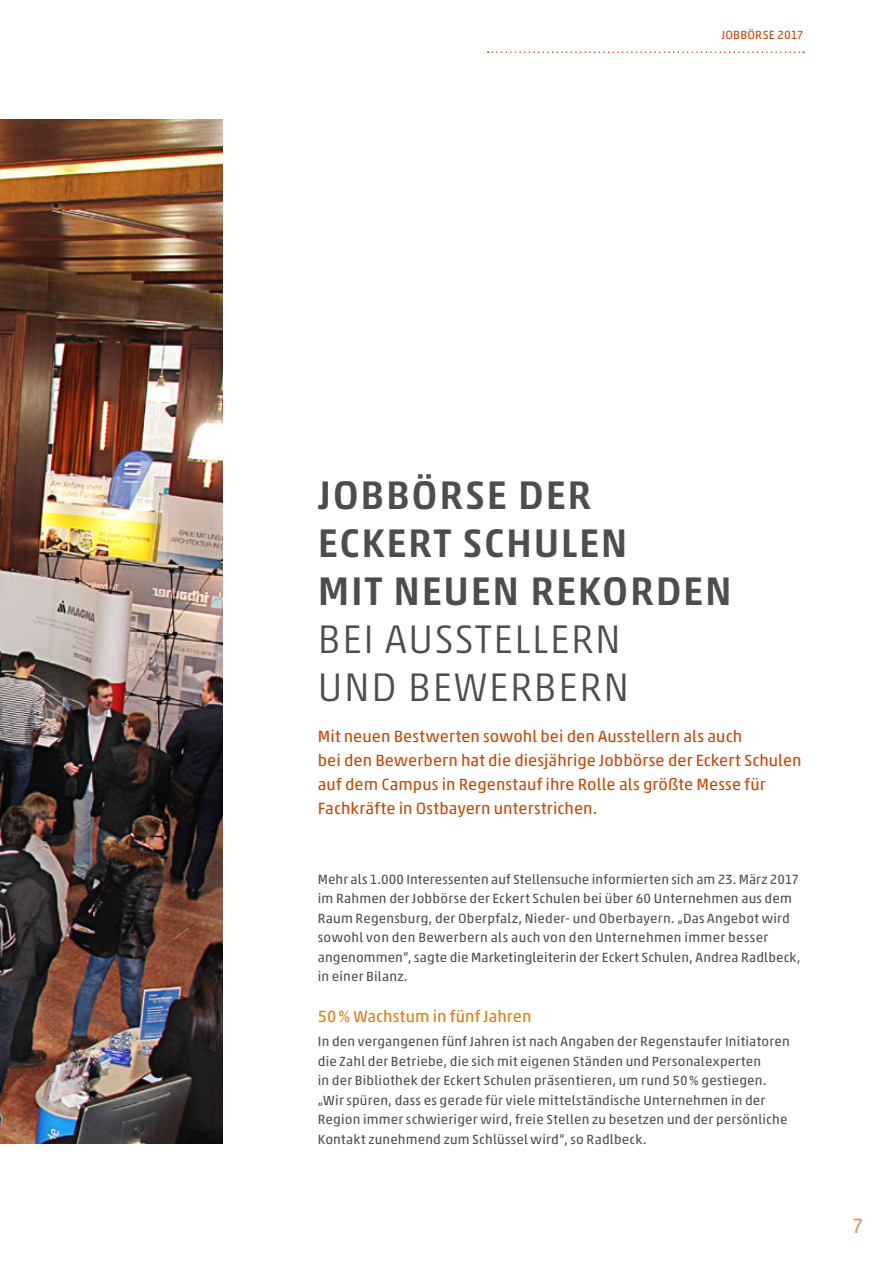
<style>
.page{position:relative;width:893px;height:1263px;background:#fff}
.page>*{position:absolute;margin:0;border:0;box-sizing:border-box;transform-origin:0 0}
.t1{font:500 40.5px/48px "Akko Pro";letter-spacing:.04em;color:#4d4d4c}
.t2{font:300 40.5px/48px "Akko Pro";letter-spacing:.04em;color:#4d4d4c}
.t3{font:21px "Akko Pro";color:#e09366}
.t4{font:16.5px/24px "Akko Pro";letter-spacing:.005em;color:#c84502}
.t5{font:16.5px "Akko Pro";letter-spacing:.005em;color:#e17a07}
.t6{font:13.5px/19.5px "Akko Pro";letter-spacing:.015em;color:#4d4d4c}
.t7{font:12px "Akko Pro";letter-spacing:.01em;color:#c84502}
</style>
<div class="page">
<img style="left:0;top:119px;width:223px;height:1025px">
<svg style="left:488px;top:51px;width:316px;height:2px"></svg>
<p class="t7" style="left:721px;top:27px;width:41px">jobbörse</p>
<p class="t7" style="left:777px;top:27px;width:28px">2017</p>
<h1 class="t1" style="left:318px;top:471px;width:415px">JOBBÖRSE DER<br>ECKERT SCHULEN<br>M IT NEUEN REKORDEN</h1>
<h1 class="t2" style="left:318px;top:615px;width:313px">B EI AUSSTELLERN<br>UND BEWERBERN</h1>
<p class="t4" style="left:318px;top:724px;width:485px">M it neuen Bestwerten sowohl bei den Ausstellern als auch<br>bei den Bewerbern hat die diesjährige Jobbörse der Eckert Schulen auf dem Campus in Regenstauf ihre Rolle als größte Messe für Fachkräfte in Ostbayern unterstrichen.</p>
<p class="t6" style="left:318px;top:869px;width:484px">Mehr als 1.000 Interessenten auf Stellensuche informierten sich am 23. März 2017 im Rahmen der Jobbörse der Eckert Schulen bei über 60 Unternehmen aus dem Raum Regensburg, der Oberpfalz, N ieder- und Oberbayern. „Das Angebot wird sowohl von den Bewerbern als auch von den Unternehmen immer besser angenommen“, sagte die Marketingleiterin der Eckert Schulen, Andrea Radlbeck, in einer Bilanz.</p>
<p class="t5" style="left:318px;top:1006px;width:215px">50% Wachstum in fünf Jahren</p>
<p class="t6" style="left:318px;top:1032px;width:473px">In den vergangenen fünf Jahren ist nach Angaben der Regenstaufer Initiatoren die Zahl der Betriebe, die sich mit eigenen Ständen und Personalexperten<br>in der Bibliothek der Eckert Schulen präsentieren, um rund 50% gestiegen. „Wir spüren, dass es gerade für viele mittelständische Unternehmen in der Region immer schwieriger wird, freie Stellen zu besetzen und der persönliche Kontakt zunehmend zum Schlüssel wird“, so Radlbeck.</p>
<h2 class="t3" style="left:852px;top:1213px;width:13px">7</h2>
</div>
